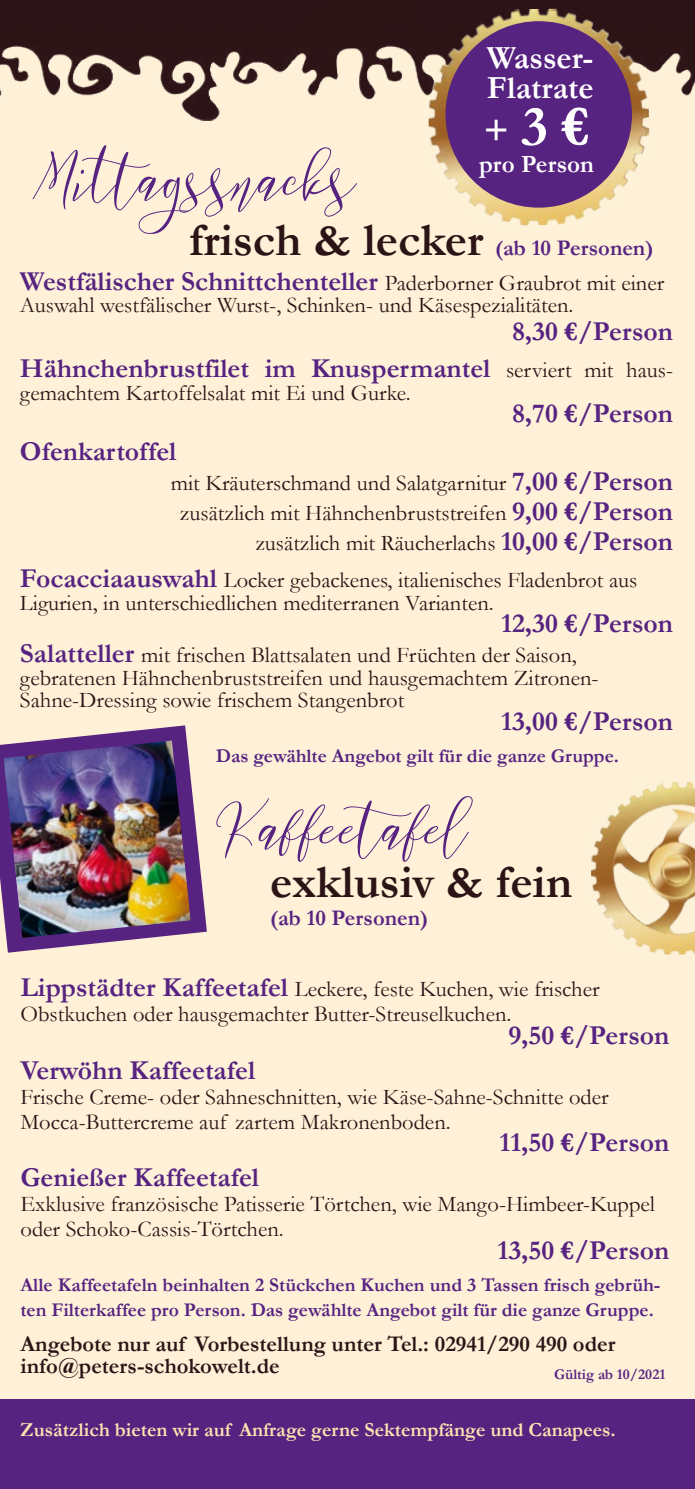
<style>
.page{position:relative;width:695px;height:1489px;background:#fff}
.page>*{position:absolute;margin:0;border:0;box-sizing:border-box;transform-origin:0 0}
.t1{font:95px "Frutilla Script";color:#572381}
.t2{font:700 57.5px "Garamond";color:#fff}
.t3{font:700 47.5px "Garamond";color:#2c1316}
.t4{font:700 32.5px/30px "Garamond";color:#fff}
.t5{font:700 27.5px/37.5px "Garamond";color:#572381;text-align:right}
.t6{font:700 25px "Garamond";color:#fff}
.t7{font:22.5px/22.5px "Garamond";color:#2c1316}
.t8{font:700 22.5px/22.5px "Garamond";color:#2c1316}
.t9{font:700 22.5px "Garamond";color:#572381}
.t10{font:700 20px "Garamond";color:#fee3b1}
.t11{font:700 19.5px/25px "Garamond";color:#572381}
.t12{font:700 15px "Garamond";color:#572381}
.s1{font-size:37.5px}
.s2{font-size:47.5px;color:#2c1316}
.s3{font-weight:400;font-size:22.5px;color:#2c1316}
.s4{font-weight:700;font-size:27.5px;color:#572381}
</style>
<div class="page">
<div style="left:0;top:0;width:694px;height:1488px;background:#fef1d8"></div>
<img style="left:0;top:0;width:694px;height:120px">
<img style="left:591px;top:782px;width:103px;height:173px">
<div style="left:0;top:1399px;width:694px;height:89px;background:#572381"></div>
<svg style="left:0;top:725px;width:207px;height:227px"></svg>
<img style="left:4px;top:740px;width:186px;height:197px">
<img style="left:426px;top:8px;width:224px;height:218px">
<div style="left:445px;top:21px;width:187px;height:187px;background:#572381;border-radius:50%"></div>
<h3 class="t4" style="left:486px;top:42px;width:108px">Wasser-<br>Flatrate</h3>
<h2 class="t2" style="left:484px;top:92px;width:107px"><span class="s1">+</span> 3 €</h2>
<p class="t6" style="left:479px;top:149px;width:116px">pro Person</p>
<h1 class="t1" style="left:32px;top:132px;width:323px">Mittagssnacks</h1>
<p class="t9" style="left:189px;top:234px;width:465px"><span class="s2">frisch &amp; lecker</span> (ab 10 Personen)</p>
<p class="t5" style="left:20px;top:262px;width:645px">Westfälischer Schnittchenteller <span class="s3">Paderborner Graubrot mit einer</span></p>
<p class="t7" style="left:20px;top:293px;width:555px">Auswahl westfälischer Wurst-, Schinken- und Käsespezialitäten.</p>
<p class="t5" style="left:20px;top:312px;width:654px">8,30 €/Person<br>Hähnchenbrustfilet im Knuspermantel <span class="s3">serviert mit haus-</span></p>
<p class="t7" style="left:20px;top:381px;width:392px">gemachtem Kartoffelsalat mit Ei und Gurke.</p>
<p class="t5" style="left:512px;top:394px;width:162px">8,70 €/Person</p>
<p class="t5" style="left:20px;top:432px;width:158px">Ofenkartoffel</p>
<p class="t7" style="left:171px;top:467px;width:504px;line-height:30px;text-align:right">mit Kräuterschmand und Salatgarnitur <span class="s4">7,00 €/Person </span>zusätzlich mit Hähnchenbruststreifen <span class="s4">9,00 €/Person </span>zusätzlich mit Räucherlachs <span class="s4">10,00 €/Person</span></p>
<p class="t7" style="left:20px;top:568px;width:619px"><span class="s4">Focacciaauswahl</span> Locker gebackenes, italienisches Fladenbrot aus<br>Ligurien, in unterschiedlichen mediterranen Varianten.</p>
<p class="t5" style="left:501px;top:604px;width:173px">12,30 €/Person</p>
<p class="t7" style="left:20px;top:643px;width:580px"><span class="s4">Salatteller</span> mit frischen Blattsalaten und Früchten der Saison, gebratenen Hähnchenbruststreifen und hausgemachtem Zitronen-<br>Sahne-Dressing sowie frischem Stangenbrot</p>
<p class="t5" style="left:501px;top:702px;width:173px">13,00 €/Person</p>
<p class="t11" style="left:216px;top:742px;width:404px">Das gewählte Angebot gilt für die ganze Gruppe.</p>
<h1 class="t1" style="left:216px;top:780px;width:251px">Kaffeetafel</h1>
<h3 class="t3" style="left:270px;top:854px;width:303px">exklusiv &amp; fein</h3>
<p class="t9" style="left:270px;top:904px;width:159px">(ab 10 Personen)</p>
<p class="t7" style="left:20px;top:976px;width:580px;line-height:25px"><span class="s4">Lippstädter Kaffeetafel</span> Leckere, feste Kuchen, wie frischer<br>Obstkuchen oder hausgemachter Butter-Streuselkuchen.</p>
<p class="t5" style="left:508px;top:1015px;width:162px">9,50 €/Person</p>
<p class="t5" style="left:21px;top:1050px;width:236px">Verwöhn Kaffeetafel</p>
<p class="t7" style="left:21px;top:1084px;width:589px;line-height:25px">Frische Creme- oder Sahneschnitten, wie Käse-Sahne-Schnitte oder<br>Mocca-Buttercreme auf zartem Makronenboden.</p>
<p class="t5" style="left:499px;top:1123px;width:171px">11,50 €/Person</p>
<p class="t5" style="left:21px;top:1158px;width:240px">Genießer Kaffeetafel</p>
<p class="t7" style="left:21px;top:1191px;width:636px;line-height:25px">Exklusive französische Patisserie Törtchen, wie Mango-Himbeer-Kuppel oder Schoko-Cassis-Törtchen.</p>
<p class="t5" style="left:497px;top:1230px;width:173px">13,50 €/Person</p>
<p class="t11" style="left:21px;top:1271px;width:641px">Alle Kaffeetafeln beinhalten 2 Stückchen Kuchen und 3 Tassen frisch gebrüh&shy;ten Filterkaffee pro Person. Das gewählte Angebot gilt für die ganze Gruppe.</p>
<p class="t8" style="left:21px;top:1331px;width:596px">Angebote nur auf Vorbestellung unter Tel.: 02941/290 490 oder info@peters-schokowelt.de</p>
<p class="t12" style="left:554px;top:1365px;width:113px">Gültig ab 10/2021</p>
<p class="t10" style="left:21px;top:1417px;width:596px">Zusätzlich bieten wir auf Anfrage gerne Sektempfänge und Canapees.</p>
</div>
